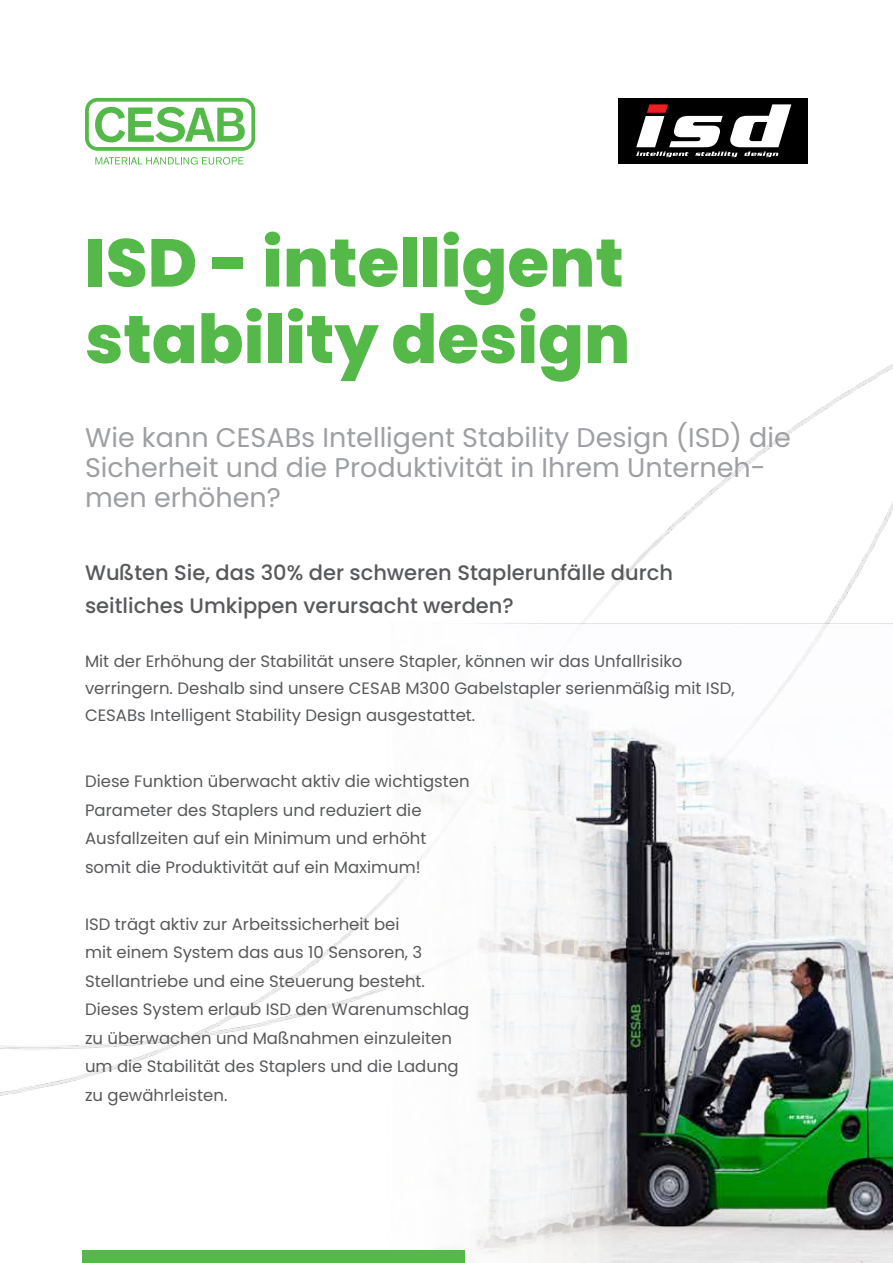
<style>
.page{position:relative;width:893px;height:1263px;background:#fff}
.page>*{position:absolute;margin:0;border:0;box-sizing:border-box;transform-origin:0 0}
.t1{font:800 67.5px/76.5px "Poppins";color:#54b948}
.t2{font:27px/30px "Poppins";color:#9d9fa2}
.t3{font:500 21px/33px "Poppins";color:#58595b}
.t4{font:16.5px/28.5px "Poppins";color:#58595b}
</style>
<div class="page">
<img style="left:0;top:97px;width:893px;height:1166px">
<svg style="left:95px;top:157px;width:148px;height:8px"></svg>
<svg style="left:85px;top:98px;width:170px;height:53px"></svg>
<div style="left:619px;top:98px;width:189px;height:65px;background:#000001"></div>
<svg style="left:636px;top:104px;width:155px;height:53px"></svg>
<div style="left:82px;top:1250px;width:383px;height:13px;background:#54b948"></div>
<h1 class="t1" style="left:85px;top:225px;width:547px">ISD - intelligent stability design</h1>
<h2 class="t2" style="left:85px;top:423px;width:707px">Wie kann CESABs Intelligent Stability Design (ISD) die<br>Sicherheit und die Produktivität in Ihrem Unterneh&shy;men erhöhen?</h2>
<p class="t3" style="left:85px;top:557px;width:589px">Wußten Sie, das 30% der schweren Staplerunfälle durch seitliches Umkippen verursacht werden?</p>
<p class="t4" style="left:85px;top:648px;width:651px;line-height:27px">Mit der Erhöhung der Stabilität unsere Stapler, können wir das Unfallrisiko verringern. Deshalb sind unsere CESAB M300 Gabelstapler serienmäßig mit ISD,<br>CESABs Intelligent Stability Design ausgestattet.</p>
<p class="t4" style="left:85px;top:767px;width:386px">Diese Funktion überwacht aktiv die wichtigsten Parameter des Staplers und reduziert die Ausfallzeiten auf ein Minimum und erhöht somit die Produktivität auf ein Maximum!</p>
<p class="t4" style="left:85px;top:910px;width:386px">ISD trägt aktiv zur Arbeitssicherheit bei<br>mit einem System das aus 10 Sensoren, 3<br>Stellantriebe und eine Steuerung besteht.<br>Dieses System erlaub ISD den Warenumschlag zu überwachen und Maßnahmen einzuleiten um die Stabilität des Staplers und die Ladung zu gewährleisten.</p>
</div>
